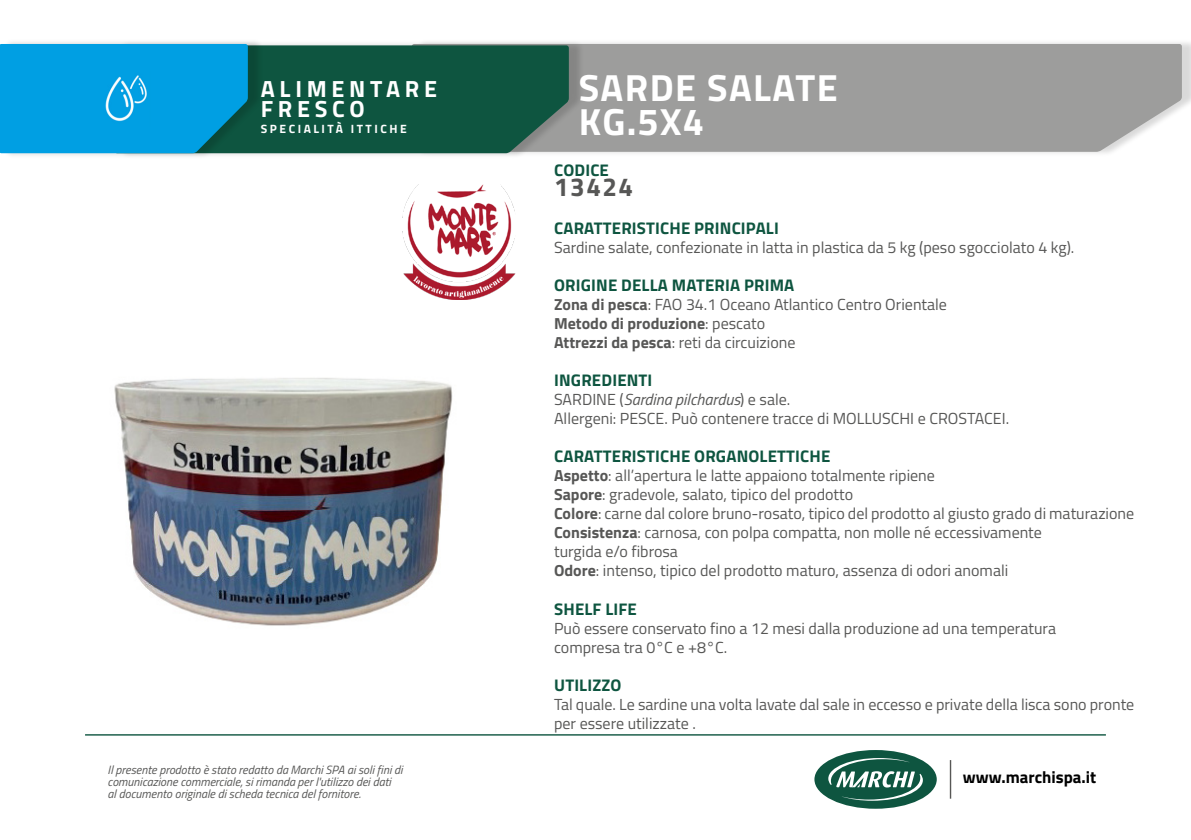
<style>
.page{position:relative;width:1191px;height:840px;background:#fff}
.page>*{position:absolute;margin:0;border:0;box-sizing:border-box;transform-origin:0 0}
.t1{font:700 37.8px "Titillium Web";letter-spacing:.04em;color:#fff}
.t2{font:700 26px "Titillium Web";letter-spacing:.06em;color:#575756}
.t3{font:700 23.4px/19.8px "Titillium Web";letter-spacing:.2em;color:#fff}
.t4{font:700 16.8px "Titillium Web";letter-spacing:.01em;color:#0e5540}
.t5{font:700 16.8px "Titillium Web";color:#000}
.t6{font:16px/19px "Titillium Web";color:#575756}
.t7{font:italic 16px "Titillium Web";color:#575756}
.t8{font:700 16px "Titillium Web";color:#575756}
.t9{font:italic 12px/12px "Titillium Web";color:#575756}
.t10{font:700 12px "Titillium Web";letter-spacing:.21em;color:#fff}
.s1{font-weight:700}
.s2{font-weight:400}
.s3{font-style:normal}
</style>
<div class="page">
<hr style="left:949px;top:759px;width:2px;height:39px;background:#575756">
<div style="left:814px;top:749px;width:122px;height:59px;background:#0e5540;border-radius:50%"></div>
<svg style="left:828px;top:757px;width:95px;height:43px"></svg>
<hr style="left:85px;top:733px;width:1021px;height:2px;background:#0e5540">
<div style="left:416px;top:39px;width:775px;height:118px;background:#000;opacity:.15"></div>
<div style="left:584px;top:44px;width:597px;height:108px;background:#9d9d9c"></div>
<div style="left:119px;top:40px;width:465px;height:119px;background:#000;opacity:.15"></div>
<div style="left:263px;top:45px;width:306px;height:108px;background:#0e5540"></div>
<div style="left:4px;top:38px;width:259px;height:121px;background:#000;opacity:.15"></div>
<div style="left:0;top:44px;width:248px;height:109px;background:#009fe3"></div>
<img style="left:102px;top:71px;width:49px;height:55px">
<img style="left:114px;top:299px;width:358px;height:327px">
<img style="left:402px;top:184px;width:113px;height:115px">
<p class="t3" style="left:261px;top:78px;width:178px">ALIMENTARE<br>FRESCO</p>
<p class="t10" style="left:261px;top:120px;width:147px">SPECIALITÀ ITTICHE</p>
<p class="t9" style="left:108px;top:762px;width:296px">Il presente prodotto è stato redatto da Marchi SPA ai soli fini di comunicazione commerciale, si rimanda per l'utilizzo dei dati<br>al documento originale di scheda tecnica del fornitore.</p>
<p class="t1" style="left:578px;top:59px;width:261px">SARDE SALATE</p>
<p class="t1" style="left:578px;top:93px;width:127px">KG.5X4</p>
<p class="t4" style="left:554px;top:157px;width:56px">CODICE</p>
<p class="t2" style="left:554px;top:167px;width:81px">13424</p>
<p class="t4" style="left:554px;top:215px;width:226px">CARATTERISTICHE PRINCIPALI</p>
<p class="t6" style="left:554px;top:237px;width:522px">Sardine salate, confezionate in latta in plastica da 5 kg (peso sgocciolato 4 kg).</p>
<p class="t4" style="left:554px;top:272px;width:242px">ORIGINE DELLA MATERIA PRIMA</p>
<p class="t6" style="left:554px;top:294px;width:394px"><span class="s1">Zona di pesca</span>: FAO 34.1 Oceano Atlantico Centro Orientale</p>
<p class="t8" style="left:554px;top:311px;width:213px">Metodo di produzione<span class="s2">: pescato</span></p>
<p class="t6" style="left:554px;top:332px;width:243px"><span class="s1">Attrezzi da pesca</span>: reti da circuizione</p>
<p class="t4" style="left:554px;top:367px;width:100px">INGREDIENTI</p>
<p class="t7" style="left:554px;top:388px;width:238px"><span class="s3">SARDINE (</span>Sardina pilchardus<span class="s3">) e sale.</span></p>
<p class="t6" style="left:554px;top:408px;width:456px">Allergeni: PESCE. Può contenere tracce di MOLLUSCHI e CROSTACEI.</p>
<p class="t4" style="left:554px;top:443px;width:278px">CARATTERISTICHE ORGANOLETTICHE</p>
<p class="t6" style="left:554px;top:465px;width:382px"><span class="s1">Aspetto</span>: all’apertura le latte appaiono totalmente ripiene</p>
<p class="t6" style="left:554px;top:484px;width:301px"><span class="s1">Sapore</span>: gradevole, salato, tipico del prodotto</p>
<p class="t6" style="left:554px;top:503px;width:581px"><span class="s1">Colore</span>: carne dal colore bruno-rosato, tipico del prodotto al giusto grado di maturazione</p>
<p class="t6" style="left:554px;top:522px;width:489px"><span class="s1">Consistenza</span>: carnosa, con polpa compatta, non molle né eccessivamente</p>
<p class="t6" style="left:554px;top:541px;width:125px">turgida e/o fibrosa</p>
<p class="t6" style="left:554px;top:560px;width:455px"><span class="s1">Odore</span>: intenso, tipico del prodotto maturo, assenza di odori anomali</p>
<p class="t4" style="left:554px;top:595px;width:84px">SHELF LIFE</p>
<p class="t6" style="left:554px;top:617px;width:503px">Può essere conservato fino a 12 mesi dalla produzione ad una temperatura</p>
<p class="t6" style="left:554px;top:636px;width:175px">compresa tra 0°C e +8°C.</p>
<p class="t4" style="left:554px;top:671px;width:69px">UTILIZZO</p>
<p class="t6" style="left:554px;top:693px;width:582px">Tal quale. Le sardine una volta lavate dal sale in eccesso e private della lisca sono pronte per essere utilizzate .</p>
<p class="t5" style="left:963px;top:764px;width:135px">www.marchispa.it</p>
</div>
